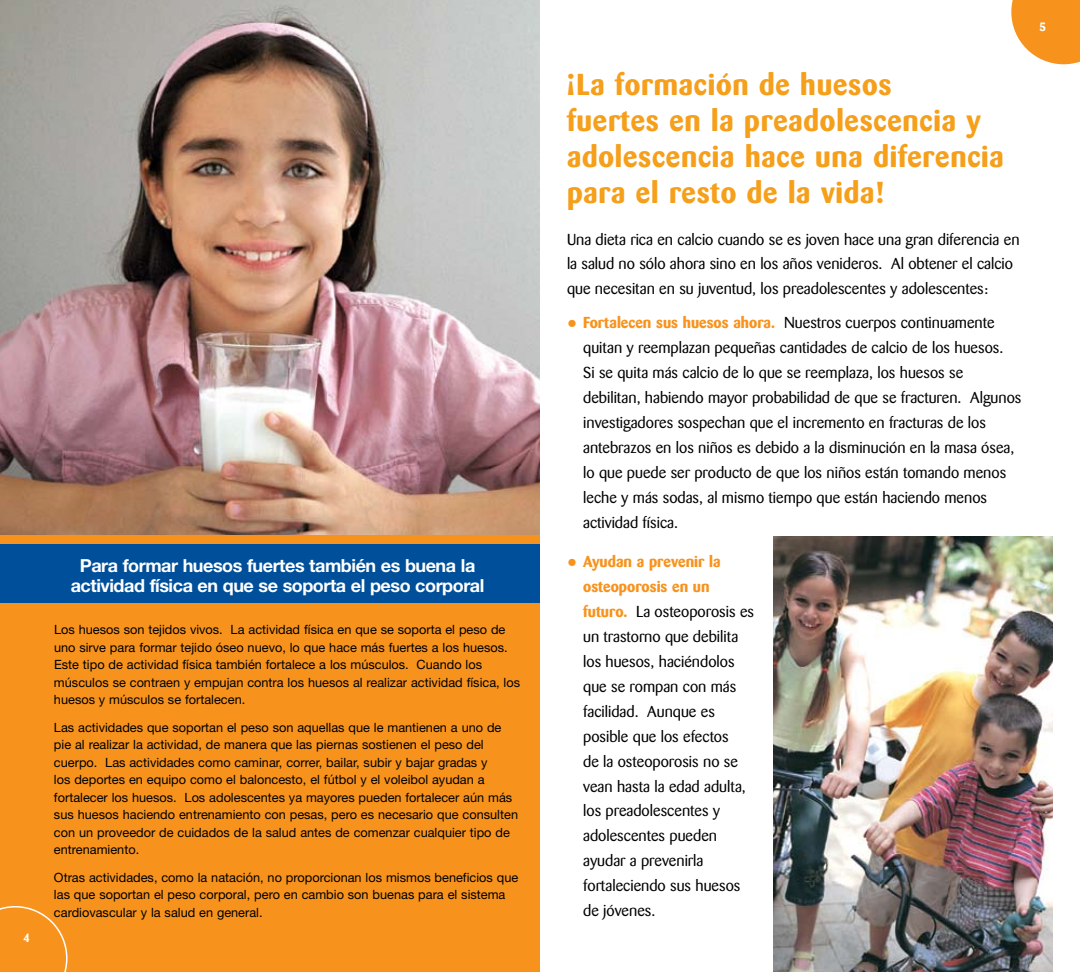
<style>
.page{position:relative;width:1080px;height:972px;background:#fff}
.page>*{position:absolute;margin:0;border:0;box-sizing:border-box;transform-origin:0 0}
.t1{font:700 30px/36px "Barmeno";letter-spacing:.025em;color:#f59f1a}
.t2{font:700 18px/19.5px "Helvetica Neue";letter-spacing:-.025em;color:#fff;text-align:center}
.t3{font:15.75px/24.9px "Barmeno";color:#000}
.t4{font:12.75px/17.5px "Helvetica Neue";color:#000}
.s1{font-size:30px;color:#f7931d}
.s2{font-weight:700;color:#f7931d}
</style>
<div class="page">
<img style="left:0;top:0;width:540px;height:536px">
<div style="left:0;top:536px;width:540px;height:436px;background:#f7931d"></div>
<div style="left:0;top:545px;width:540px;height:58px;background:#004f9a"></div>
<img style="left:774px;top:536px;width:279px;height:436px">
<svg style="left:1011px;top:0;width:69px;height:64px;background:#f8a13c"></svg>
<svg style="left:0;top:906px;width:68px;height:66px"></svg>
<p class="t2" style="left:71px;top:556px;width:415px">Para formar huesos fuertes también es buena la actividad física en que se soporta el peso corporal</p>
<p class="t4" style="left:54px;top:621px;width:468px">Los huesos son tejidos vivos. La actividad física en que se soporta el peso de uno sirve para formar tejido óseo nuevo, lo que hace más fuertes a los huesos.<br>Este tipo de actividad física también fortalece a los músculos. Cuando los músculos se contraen y empujan contra los huesos al realizar actividad física, los huesos y músculos se fortalecen.</p>
<p class="t4" style="left:54px;top:718px;width:466px">Las actividades que soportan el peso son aquellas que le mantienen a uno de pie al realizar la actividad, de manera que las piernas sostienen el peso del cuerpo. Las actividades como caminar, correr, bailar, subir y bajar gradas y<br>los deportes en equipo como el baloncesto, el fútbol y el voleibol ayudan a fortalecer los huesos. Los adolescentes ya mayores pueden fortalecer aún más sus huesos haciendo entrenamiento con pesas, pero es necesario que consulten con un proveedor de cuidados de la salud antes de comenzar cualquier tipo de entrenamiento.</p>
<p class="t4" style="left:54px;top:868px;width:466px">Otras actividades, como la natación, no proporcionan los mismos beneficios que las que soportan el peso corporal, pero en cambio son buenas para el sistema cardiovascular y la salud en general.</p>
<p class="t1" style="left:567px;top:67px;width:438px">¡La formación de huesos<br>fuertes en la preadolescencia y adolescencia hace una diferencia para el resto de la vida!</p>
<p class="t3" style="left:567px;top:227px;width:454px">Una dieta rica en calcio cuando se es joven hace una gran diferencia en la salud no sólo ahora sino en los años venideros. Al obtener el calcio que necesitan en su juventud, los preadolescentes y adolescentes:</p>
<p class="t3" style="left:583px;top:311px;width:440px;text-indent:-16px"><span class="s1">•</span> <span class="s2">Fortalecen sus huesos ahora.</span> Nuestros cuerpos continuamente quitan y reemplazan pequeñas cantidades de calcio de los huesos.<br>Si se quita más calcio de lo que se reemplaza, los huesos se debilitan, habiendo mayor probabilidad de que se fracturen. Algunos investigadores sospechan que el incremento en fracturas de los antebrazos en los niños es debido a la disminución en la masa ósea, lo que puede ser producto de que los niños están tomando menos leche y más sodas, al mismo tiempo que están haciendo menos actividad física.</p>
<p class="t3" style="left:583px;top:550px;width:172px;text-indent:-16px"><span class="s1">•</span> <span class="s2">Ayudan a prevenir la osteoporosis en un futuro.</span> La osteoporosis es un trastorno que debilita los huesos, haciéndolos que se rompan con más facilidad. Aunque es posible que los efectos<br>de la osteoporosis no se vean hasta la edad adulta, los preadolescentes y adolescentes pueden ayudar a prevenirla fortaleciendo sus huesos de jóvenes.</p>
</div>
